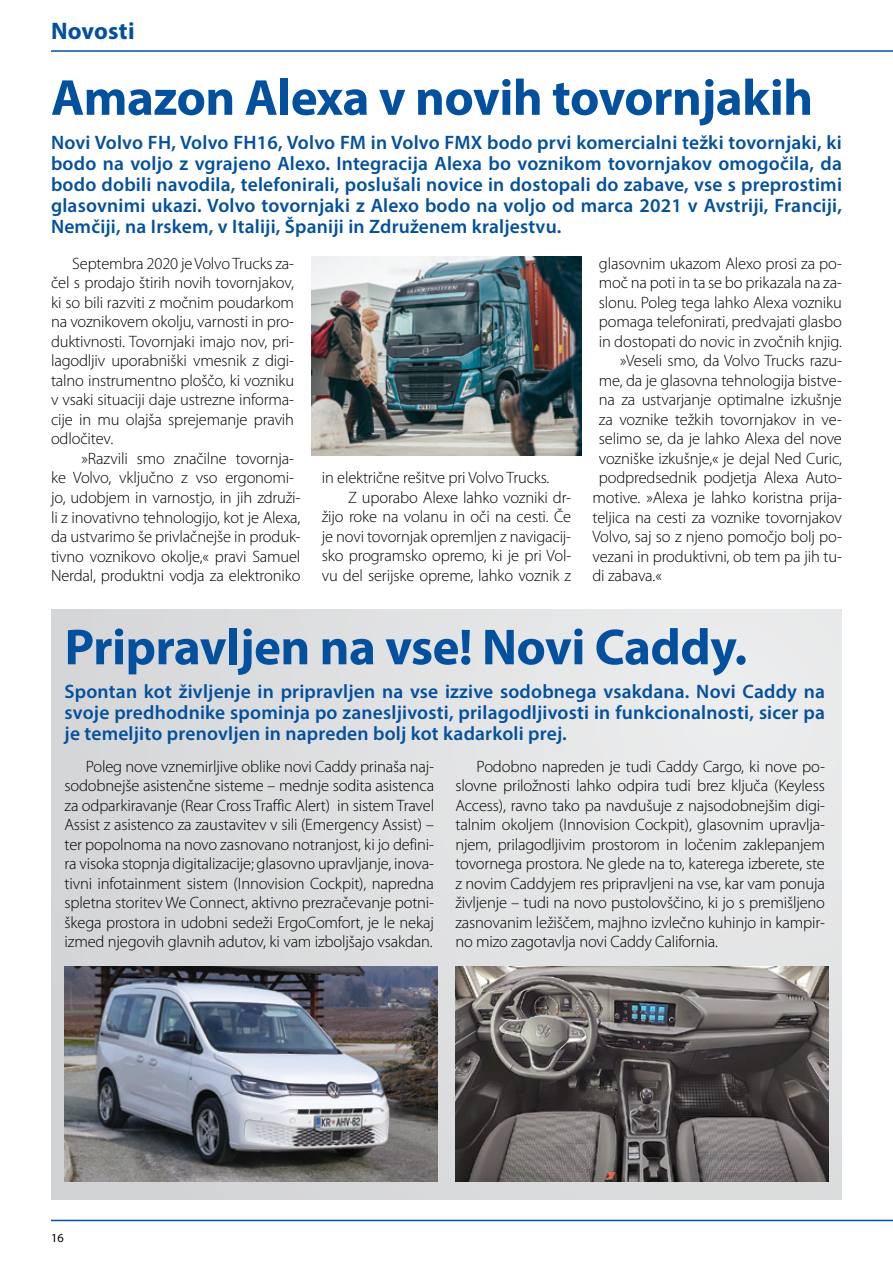
<style>
.page{position:relative;width:893px;height:1263px;background:#fff}
.page>*{position:absolute;margin:0;border:0;box-sizing:border-box;transform-origin:0 0}
.t1{font:700 51px "Myriad Pro";letter-spacing:-.01em;color:#03509e}
.t2{font:700 24px "Myriad Pro";letter-spacing:.01em;color:#03509e}
.t3{font:600 19.5px/21px "Myriad Pro";letter-spacing:.01em;color:#03509e;text-align:justify}
.t4{font:300 16.5px/19.5px "Myriad Pro";letter-spacing:-.01em;color:#000;text-align:justify}
.t5{font:12.3px "Myriad Pro";color:#000}
</style>
<div class="page">
<div style="left:51px;top:609px;width:791px;height:590px;background:#e0e2e3"></div>
<img style="left:311px;top:257px;width:271px;height:199px">
<hr style="left:51px;top:1220px;width:842px;height:1px;background:#03509e">
<hr style="left:51px;top:50px;width:842px;height:2px;background:#03509e">
<img style="left:65px;top:966px;width:372px;height:216px">
<img style="left:455px;top:966px;width:373px;height:216px">
<h2 class="t2" style="left:51px;top:16px;width:85px">Novosti</h2>
<h1 class="t1" style="left:51px;top:64px;width:764px">Amazon Alexa v novih tovornjakih</h1>
<p class="t3" style="left:51px;top:131px;width:792px">Novi Volvo FH, Volvo FH16, Volvo FM in Volvo FMX bodo prvi komercialni težki tovornjaki, ki bodo na voljo z vgrajeno Alexo. Integracija Alexa bo voznikom tovornjakov omogočila, da bodo dobili navodila, telefonirali, poslušali novice in dostopali do zabave, vse s preprostimi glasovnimi ukazi. Volvo tovornjaki z Alexo bodo na voljo od marca 2021 v Avstriji, Franciji, Nemčiji, na Irskem, v Italiji, Španiji in Združenem kraljestvu.</p>
<p class="t4" style="left:51px;top:254px;width:245px;text-indent:21px">Septembra 2020 je Volvo Trucks za&shy;čel s prodajo štirih novih tovornjakov, ki so bili razviti z močnim poudarkom na voznikovem okolju, varnosti in pro&shy;duktivnosti. Tovornjaki imajo nov, pri&shy;lagodljiv uporabniški vmesnik z digi&shy;talno instrumentno ploščo, ki vozniku v vsaki situaciji daje ustrezne informa&shy;cije in mu olajša sprejemanje pravih odločitev.</p>
<p class="t4" style="left:51px;top:449px;width:251px;text-align:left;text-indent:30px">»Razvili smo značilne tovornja&shy;ke Volvo, vključno z vso ergonomi&shy;jo, udobjem in varnostjo, in jih združi&shy;li z inovativno tehnologijo, kot je Alexa, da ustvarimo še privlačnejše in produk&shy;tivno voznikovo okolje,« pravi Samuel Nerdal, produktni vodja za elektroniko</p>
<p class="t4" style="left:322px;top:468px;width:229px">in električne rešitve pri Volvo Trucks.</p>
<p class="t4" style="left:348px;top:488px;width:225px">Z uporabo Alexe lahko vozniki dr-</p>
<p class="t4" style="left:322px;top:507px;width:251px">žijo roke na volanu in oči na cesti. Če</p>
<p class="t4" style="left:322px;top:527px;width:251px">je novi tovornjak opremljen z navigacij-</p>
<p class="t4" style="left:322px;top:546px;width:251px">sko programsko opremo, ki je pri Vol-</p>
<p class="t4" style="left:322px;top:566px;width:251px">vu del serijske opreme, lahko voznik z</p>
<p class="t4" style="left:599px;top:254px;width:245px">glasovnim ukazom Alexo prosi za po-</p>
<p class="t4" style="left:599px;top:273px;width:245px">moč na poti in ta se bo prikazala na za-</p>
<p class="t4" style="left:599px;top:293px;width:245px">slonu. Poleg tega lahko Alexa vozniku</p>
<p class="t4" style="left:599px;top:312px;width:245px">pomaga telefonirati, predvajati glasbo</p>
<p class="t4" style="left:599px;top:332px;width:244px">in dostopati do novic in zvočnih knjig.</p>
<p class="t4" style="left:620px;top:351px;width:223px">»Veseli smo, da Volvo Trucks razu-</p>
<p class="t4" style="left:599px;top:371px;width:245px">me, da je glasovna tehnologija bistve-</p>
<p class="t4" style="left:599px;top:390px;width:245px">na za ustvarjanje optimalne izkušnje</p>
<p class="t4" style="left:599px;top:410px;width:245px">za voznike težkih tovornjakov in ve-</p>
<p class="t4" style="left:599px;top:429px;width:245px">selimo se, da je lahko Alexa del nove</p>
<p class="t4" style="left:599px;top:449px;width:245px">vozniške izkušnje,« je dejal Ned Curic,</p>
<p class="t4" style="left:599px;top:468px;width:245px">podpredsednik podjetja Alexa Auto-</p>
<p class="t4" style="left:592px;top:488px;width:251px">motive. »Alexa je lahko koristna prija-</p>
<p class="t4" style="left:592px;top:507px;width:251px">teljica na cesti za voznike tovornjakov</p>
<p class="t4" style="left:592px;top:527px;width:251px">Volvo, saj so z njeno pomočjo bolj po-</p>
<p class="t4" style="left:592px;top:546px;width:251px">vezani in produktivni, ob tem pa jih tu-</p>
<p class="t4" style="left:592px;top:566px;width:71px">di zabava.«</p>
<h1 class="t1" style="left:65px;top:614px;width:684px">Pripravljen na vse! Novi Caddy.</h1>
<p class="t3" style="left:65px;top:680px;width:762px">Spontan kot življenje in pripravljen na vse izzive sodobnega vsakdana. Novi Caddy na svoje predhodnike spominja po zanesljivosti, prilagodljivosti in funkcionalnosti, sicer pa je temeljito prenovljen in napreden bolj kot kadarkoli prej.</p>
<p class="t4" style="left:65px;top:756px;width:371px;text-indent:21px">Poleg nove vznemirljive oblike novi Caddy prinaša naj&shy;sodobnejše asistenčne sisteme – mednje sodita asistenca za odparkiravanje (Rear Cross Traffic Alert) in sistem Travel Assist z asistenco za zaustavitev v sili (Emergency Assist) – ter popolnoma na novo zasnovano notranjost, ki jo defini&shy;ra visoka stopnja digitalizacije; glasovno upravljanje, inova&shy;tivni infotainment sistem (Innovision Cockpit), napredna spletna storitev We Connect, aktivno prezračevanje potni&shy;škega prostora in udobni sedeži ErgoComfort, je le nekaj izmed njegovih glavnih adutov, ki vam izboljšajo vsakdan.</p>
<p class="t4" style="left:455px;top:756px;width:371px;text-indent:21px">Podobno napreden je tudi Caddy Cargo, ki nove po&shy;slovne priložnosti lahko odpira tudi brez ključa (Keyless Access), ravno tako pa navdušuje z najsodobnejšim digi&shy;talnim okoljem (Innovision Cockpit), glasovnim upravlja&shy;njem, prilagodljivim prostorom in ločenim zaklepanjem tovornega prostora. Ne glede na to, katerega izberete, ste z novim Caddyjem res pripravljeni na vse, kar vam ponuja življenje – tudi na novo pustolovščino, ki jo s premišljeno zasnovanim ležiščem, majhno izvlečno kuhinjo in kampir&shy;no mizo zagotavlja novi Caddy California.</p>
<p class="t5" style="left:51px;top:1230px;width:14px">16</p>
</div>
